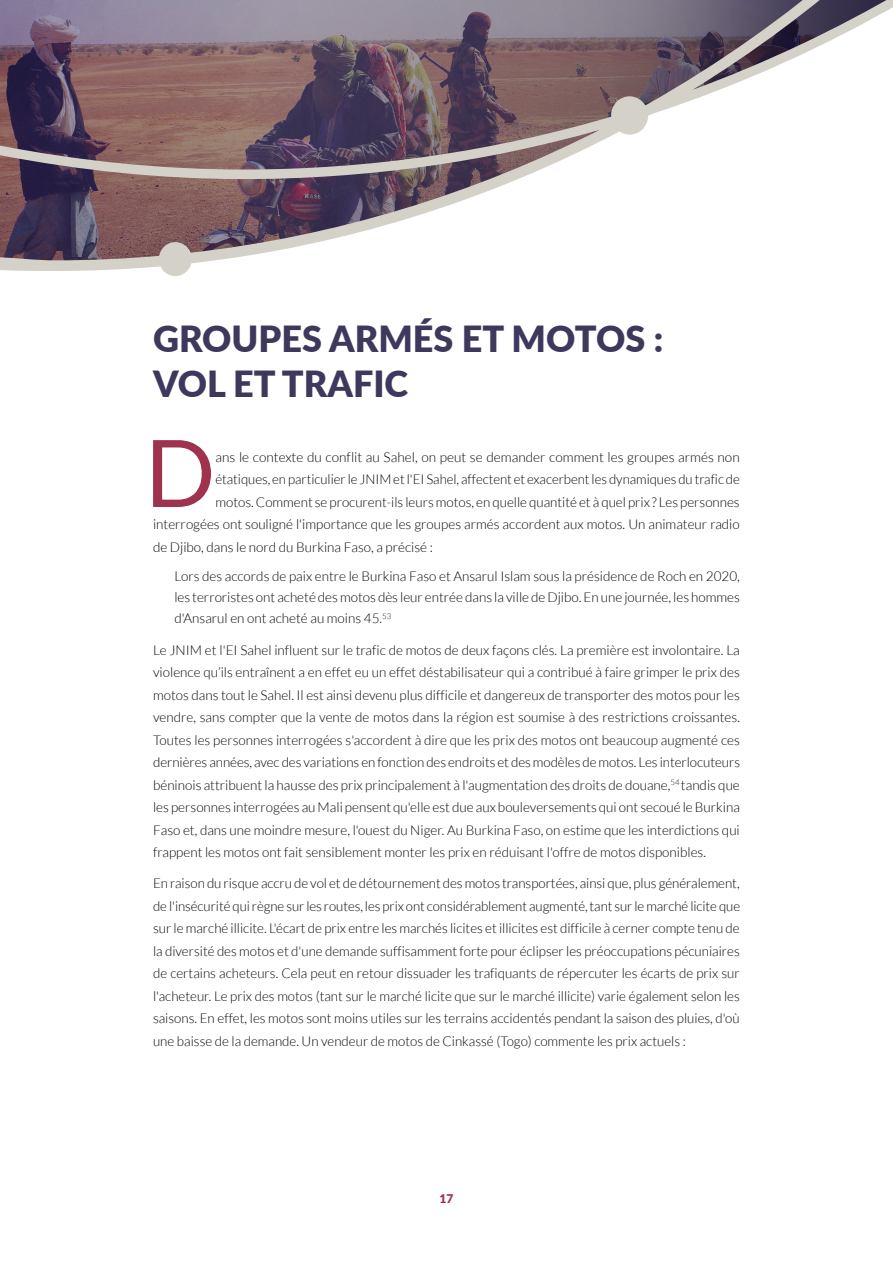
<style>
.page{position:relative;width:893px;height:1263px;background:#fff}
.page>*{position:absolute;margin:0;border:0;box-sizing:border-box;transform-origin:0 0}
.body_dropcap{font:93.3px "Lato";color:#9f324d}
.A-head__chap-head{font:900 36px/45px "Lato";color:#3e385d}
.body_1{font:300 13.5px/22.5px "Lato";color:#040503;text-align:justify}
.body_dropcap-2{font:300 13.5px "Lato";color:#040503}
.body_quotation{font:300 13.5px/21px "Lato";color:#040503;text-align:justify}
.folio{font:900 12px "Lato";color:#9f324d}
</style>
<div class="page">
<svg style="left:0;top:0;width:893px;height:276px"></svg>
<p class="A-head__chap-head" style="left:153px;top:315px;width:512px">GROUPES ARMÉS ET MOTOS :<br>VOL ET TRAFIC</p>
<p class="body_dropcap" style="left:145px;top:406px;width:72px">D</p>
<p class="body_dropcap-2" style="left:215px;top:450px;width:526px">ans le contexte du conflit au Sahel, on peut se demander comment les groupes armés non</p>
<p class="body_dropcap-2" style="left:215px;top:472px;width:526px">étatiques, en particulier le JNIM et l'EI Sahel, affectent et exacerbent les dynamiques du trafic de</p>
<p class="body_dropcap-2" style="left:215px;top:495px;width:526px">motos. Comment se procurent-ils leurs motos, en quelle quantité et à quel prix ? Les personnes</p>
<p class="body_dropcap-2" style="left:153px;top:517px;width:588px">interrogées ont souligné l'importance que les groupes armés accordent aux motos. Un animateur radio</p>
<p class="body_dropcap-2" style="left:153px;top:540px;width:281px">de Djibo, dans le nord du Burkina Faso, a précisé :</p>
<p class="body_quotation" style="left:174px;top:566px;width:567px">Lors des accords de paix entre le Burkina Faso et Ansarul Islam sous la présidence de Roch en 2020, les terroristes ont acheté des motos dès leur entrée dans la ville de Djibo. En une journée, les hommes d'Ansarul en ont acheté au moins 45.<sup>53</sup></p>
<p class="body_1" style="left:153px;top:638px;width:589px">Le JNIM et l'EI Sahel influent sur le trafic de motos de deux façons clés. La première est involontaire. La violence qu’ils entraînent a en effet eu un effet déstabilisateur qui a contribué à faire grimper le prix des motos dans tout le Sahel. Il est ainsi devenu plus difficile et dangereux de transporter des motos pour les vendre, sans compter que la vente de motos dans la région est soumise à des restrictions croissantes.<br>Toutes les personnes interrogées s'accordent à dire que les prix des motos ont beaucoup augmenté ces dernières années, avec des variations en fonction des endroits et des modèles de motos. Les interlocuteurs béninois attribuent la hausse des prix principalement à l'augmentation des droits de douane,<sup>54</sup> tandis que les personnes interrogées au Mali pensent qu'elle est due aux bouleversements qui ont secoué le Burkina Faso et, dans une moindre mesure, l'ouest du Niger. Au Burkina Faso, on estime que les interdictions qui frappent les motos ont fait sensiblement monter les prix en réduisant l'offre de motos disponibles.</p>
<p class="body_1" style="left:153px;top:872px;width:589px">En raison du risque accru de vol et de détournement des motos transportées, ainsi que, plus généralement, de l'insécurité qui règne sur les routes, les prix ont considérablement augmenté, tant sur le marché licite que sur le marché illicite. L'écart de prix entre les marchés licites et illicites est difficile à cerner compte tenu de la diversité des motos et d'une demande suffisamment forte pour éclipser les préoccupations pécuniaires de certains acheteurs. Cela peut en retour dissuader les trafiquants de répercuter les écarts de prix sur l'acheteur. Le prix des motos (tant sur le marché licite que sur le marché illicite) varie également selon les saisons. En effet, les motos sont moins utiles sur les terrains accidentés pendant la saison des pluies, d'où une baisse de la demande. Un vendeur de motos de Cinkassé (Togo) commente les prix actuels :</p>
<p class="folio" style="left:439px;top:1189px;width:15px">17</p>
</div>
